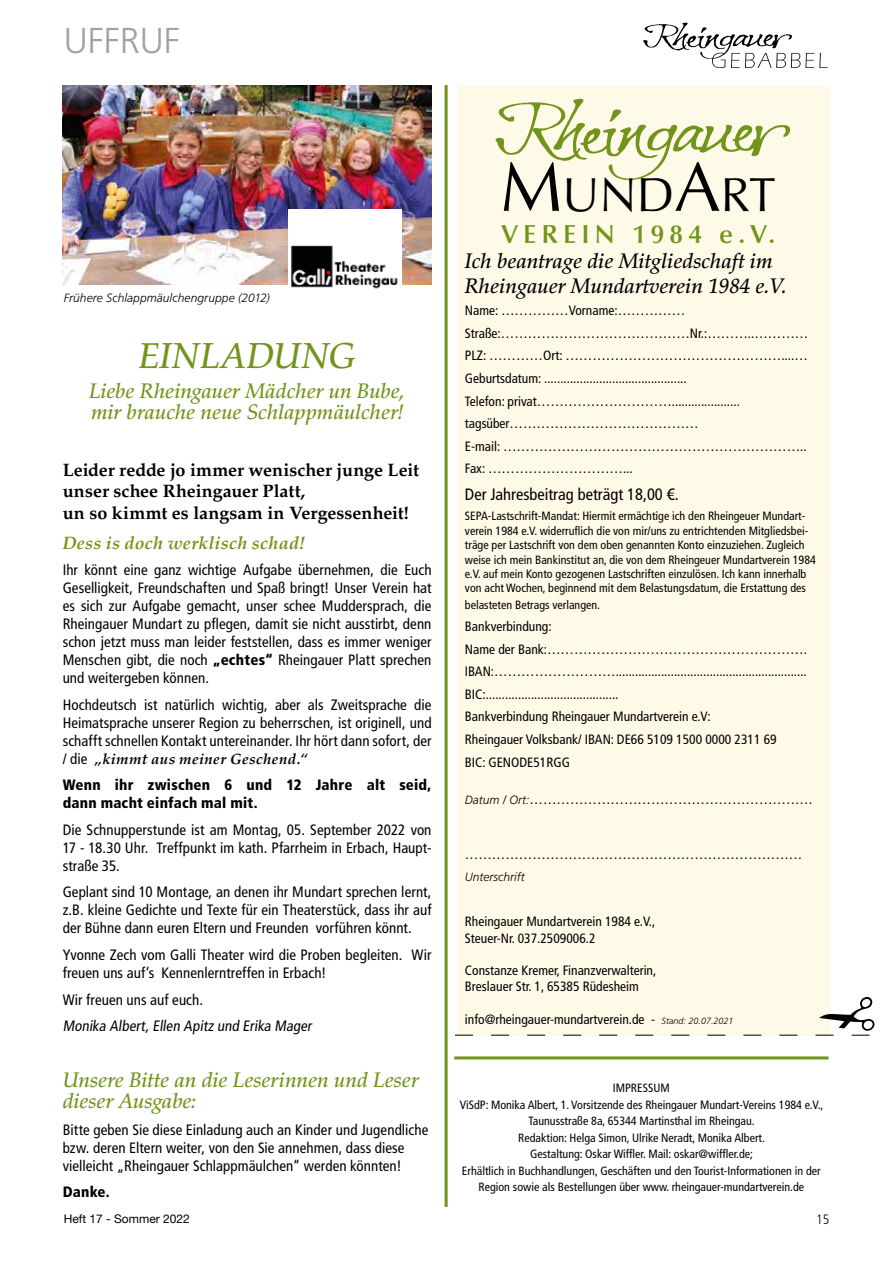
<style>
.page{position:relative;width:893px;height:1263px;background:#fff}
.page>*{position:absolute;margin:0;border:0;box-sizing:border-box;transform-origin:0 0}
.t1{font:47.85px "Optima LT Std";color:#000}
.t2{font:italic 500 36px "Palatino LT Std";letter-spacing:.015em;color:#71941a}
.t3{font:300 36px "Frutiger LT Std";color:#a1a1a1}
.t4{font:600 26.1px "Optima LT Std";letter-spacing:.2em;color:#71941a}
.t5{font:italic 500 21px/21px "Palatino LT Std";letter-spacing:-.005em;color:#71941a}
.t6{font:italic 500 21px/25.2px "Palatino LT Std";color:#000}
.t7{font:700 18px/21.6px "Palatino LT Std";color:#000}
.t8{font:italic 700 18px "Palatino LT Std";letter-spacing:.015em;color:#71941a}
.t9{font:condensed 16.5px "Frutiger LT Std";color:#000}
.t10{font:condensed 15px/18px "Frutiger LT Std";letter-spacing:.005em;color:#000;text-align:justify}
.t11{font:900 condensed 15px/18px "Frutiger LT Std";letter-spacing:.015em;color:#000}
.t12{font:italic 700 15px "Palatino LT Std";letter-spacing:.025em;color:#000}
.t13{font:condensed 13.5px/22.5px "Frutiger LT Std";color:#000}
.t14{font:300 condensed 13.5px "Frutiger LT Std";color:#000}
.t15{font:condensed 12px/16.5px "Frutiger LT Std";color:#000;text-align:center}
.t16{font:italic 300 12px "Frutiger LT Std";letter-spacing:.005em;color:#000}
.t17{font:12px "Helvetica Neue LT Std";color:#000}
.s1{font-weight:900}
.s2{font-family:"Frutiger LT Std";font-weight:400;font-style:normal;font-stretch:condensed}
.s3{font-size:69.75px}
.s4{font-weight:300;font-style:italic;font-stretch:normal;font-size:12px}
.s5{font-weight:300;font-style:italic;font-stretch:normal;font-size:9px}
</style>
<div class="page">
<div style="left:457px;top:85px;width:372px;height:950px;background:#fff9e7"></div>
<svg style="left:495px;top:99px;width:295px;height:81px"></svg>
<hr style="left:445px;top:85px;width:3px;height:1122px;background:#71941a">
<svg style="left:455px;top:997px;width:419px;height:39px"></svg>
<img style="left:643px;top:22px;width:151px;height:37px">
<svg style="left:712px;top:53px;width:116px;height:15px"></svg>
<hr style="left:454px;top:1056px;width:374px;height:3px;background:#71941a">
<img style="left:63px;top:85px;width:368px;height:200px">
<img style="left:288px;top:210px;width:113px;height:79px">
<h2 class="t3" style="left:64px;top:20px;width:117px">UFFRUF</h2>
<p class="t16" style="left:64px;top:291px;width:208px">Frühere Schlappmäulchengruppe (2012)</p>
<h2 class="t2" style="left:139px;top:335px;width:218px">EINLADUNG</h2>
<h3 class="t5" style="left:89px;top:381px;width:317px">Liebe Rheingauer Mädcher un Bube, mir brauche neue Schlappmäulcher!</h3>
<p class="t7" style="left:63px;top:459px;width:358px">Leider redde jo immer wenischer junge Leit unser schee Rheingauer Platt,<br>un so kimmt es langsam in Vergessenheit!</p>
<p class="t8" style="left:63px;top:532px;width:244px">Dess is doch werklisch schad!</p>
<p class="t10" style="left:63px;top:561px;width:370px">Ihr könnt eine ganz wichtige Aufgabe übernehmen, die Euch Geselligkeit, Freundschaften und Spaß bringt! Unser Verein hat es sich zur Aufgabe gemacht, unser schee Muddersprach, die Rheingauer Mundart zu pflegen, damit sie nicht ausstirbt, denn schon jetzt muss man leider feststellen, dass es immer weniger Menschen gibt, die noch <span class="s1">„echtes“</span> Rheingauer Platt sprechen und weitergeben können.</p>
<p class="t10" style="left:63px;top:696px;width:370px">Hochdeutsch ist natürlich wichtig, aber als Zweitsprache die Heimatsprache unserer Region zu beherrschen, ist originell, und schafft schnellen Kontakt untereinander. Ihr hört dann sofort, der</p>
<p class="t12" style="left:63px;top:750px;width:246px"><span class="s2">/ die</span> „kimmt aus meiner Geschend.“</p>
<p class="t11" style="left:63px;top:776px;width:370px">Wenn ihr zwischen 6 und 12 Jahre alt seid, dann macht einfach mal mit.</p>
<p class="t10" style="left:63px;top:821px;width:370px">Die Schnupperstunde ist am Montag, 05. September 2022 von 17 - 18.30 Uhr. Treffpunkt im kath. Pfarrheim in Erbach, Haupt&shy;straße 35.</p>
<p class="t10" style="left:63px;top:883px;width:370px">Geplant sind 10 Montage, an denen ihr Mundart sprechen lernt, z.B. kleine Gedichte und Texte für ein Theaterstück, dass ihr auf der Bühne dann euren Eltern und Freunden vorführen könnt.</p>
<p class="t10" style="left:63px;top:946px;width:370px">Yvonne Zech vom Galli Theater wird die Proben begleiten. Wir freuen uns auf‘s Kennenlerntreffen in Erbach!</p>
<p class="t10" style="left:63px;top:986px;width:253px;line-height:26.5px">Wir freuen uns auf euch.<br>Monika Albert, Ellen Apitz und Erika Mager</p>
<h3 class="t5" style="left:63px;top:1070px;width:358px">Unsere Bitte an die Leserinnen und Leser dieser Ausgabe:</h3>
<p class="t10" style="left:63px;top:1120px;width:367px;text-align:left">Bitte geben Sie diese Einladung auch an Kinder und Jugendliche bzw. deren Eltern weiter, von den Sie annehmen, dass diese vielleicht „Rheingauer Schlappmäulchen“ werden könnten!</p>
<p class="t11" style="left:63px;top:1183px;width:49px">Danke.</p>
<h1 class="t1" style="left:500px;top:167px;width:277px"><span class="s3">M</span>UND<span class="s3">A</span>RT</h1>
<h3 class="t4" style="left:501px;top:219px;width:275px">VEREIN 1984 E.V.</h3>
<h3 class="t6" style="left:465px;top:248px;width:324px">Ich beantrage die Mitgliedschaft im<br>Rheingauer Mundartverein 1984 e.V.</h3>
<p class="t13" style="left:465px;top:299px;width:345px">Name: ……………Vorname:…………… Straße:……………………………………Nr.:………..………… PLZ: …………Ort: …………………………………………....… Geburtsdatum: ............................................<br>Telefon: privat…………………………..................... tagsüber……………………………………<br>E-mail: …………………………………………………………..<br>Fax: …………………………...</p>
<p class="t9" style="left:465px;top:484px;width:215px">Der Jahresbeitrag beträgt 18,00 €.</p>
<p class="t15" style="left:465px;top:509px;width:352px;line-height:14.4px;text-align:left">SEPA-Lastschrift-Mandat: Hiermit ermächtige ich den Rheingeuer Mundart&shy;verein 1984 e.V. widerruflich die von mir/uns zu entrichtenden Mitgliedsbei&shy;träge per Lastschrift von dem oben genannten Konto einzuziehen. Zugleich weise ich mein Bankinstitut an, die von dem Rheingeuer Mundartverein 1984 e.V. auf mein Konto gezogenen Lastschriften einzulösen. Ich kann innerhalb von acht Wochen, beginnend mit dem Belastungsdatum, die Erstattung des</p>
<p class="t15" style="left:465px;top:596px;width:137px">belasteten Betrags verlangen.</p>
<p class="t13" style="left:465px;top:615px;width:343px">Bankverbindung:<br>Name der Bank:………………………………………………….<br>IBAN:………………………...........................................................<br>BIC:.........................................<br>Bankverbindung Rheingauer Mundartverein e.V:<br>Rheingauer Volksbank/ IBAN: DE66 5109 1500 0000 2311 69<br>BIC: GENODE51RGG</p>
<p class="t13" style="left:465px;top:788px;width:350px"><span class="s4">Datum / Ort:</span>………………………………………………………</p>
<p class="t13" style="left:465px;top:843px;width:339px">…………………………………………………………………</p>
<p class="t16" style="left:465px;top:870px;width:61px">Unterschrift</p>
<p class="t13" style="left:465px;top:914px;width:192px;line-height:16.2px">Rheingauer Mundartverein 1984 e.V.,<br>Steuer-Nr. 037.2509006.2</p>
<p class="t13" style="left:465px;top:962px;width:193px;line-height:16.2px">Constanze Kremer, Finanzverwalterin,<br>Breslauer Str. 1, 65385 Rüdesheim</p>
<p class="t13" style="left:465px;top:1008px;width:270px">info@rheingauer-mundartverein.de - <span class="s5">Stand: 20.07.2021</span></p>
<p class="t15" style="left:460px;top:1080px;width:365px">IMPRESSUM<br>ViSdP: Monika Albert, 1. Vorsitzende des Rheingauer Mundart-Vereins 1984 e.V., Taunusstraße 8a, 65344 Martinsthal im Rheingau.<br>Redaktion: Helga Simon, Ulrike Neradt, Monika Albert.<br>Gestaltung: Oskar Wiffler. Mail: oskar@wiffler.de;<br>Erhältlich in Buchhandlungen, Geschäften und den Tourist-Informationen in der Region sowie als Bestellungen über www. rheingauer-mundartverein.de</p>
<p class="t17" style="left:64px;top:1211px;width:128px">Heft 17 - Sommer 2022</p>
<p class="t14" style="left:816px;top:1212px;width:14px">15</p>
</div>
